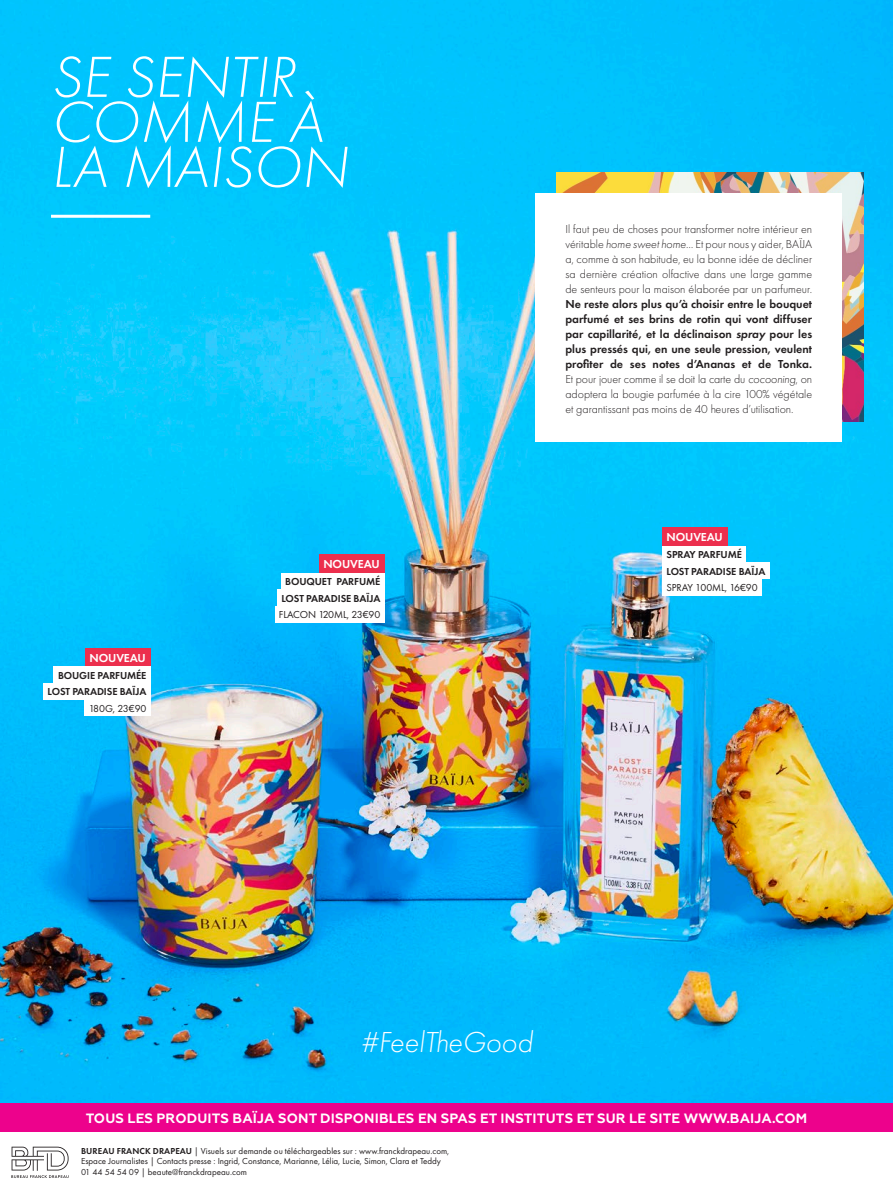
<style>
.page{position:relative;width:893px;height:1191px;background:#fff}
.page>*{position:absolute;margin:0;border:0;box-sizing:border-box;transform-origin:0 0}
.t1{font:italic 300 60px/45px "Futura PT";color:#fff}
.t2{font:italic 300 30px "Futura PT";color:#fff}
.t3{font:700 13.5px "Geometria";letter-spacing:.01em;color:#fff}
.t4{font:300 12px/15px "Futura PT";color:#231f20;text-align:justify}
.t5{font:600 12px "Futura PT";letter-spacing:-.01em;color:#fff}
.t6{font:600 10.5px "Futura PT";letter-spacing:-.01em;color:#231f20}
.t7{font:10.5px "Futura PT";letter-spacing:-.01em;color:#231f20}
.t8{font:9px/10.5px "Futura PT";color:#231f20}
.s1{font-style:italic}
.s2{font-weight:600}
.s3{font-weight:600;font-style:italic}
</style>
<div class="page">
<img style="left:0;top:0;width:893px;height:1103px">
<img style="left:557px;top:172px;width:306px;height:249px">
<div style="left:536px;top:194px;width:306px;height:248px;background:#fff"></div>
<div style="left:0;top:1103px;width:893px;height:28px;background:#ed028c"></div>
<hr style="left:51px;top:215px;width:99px;height:3px;background:#fff">
<svg style="left:11px;top:1146px;width:58px;height:32px"></svg>
<div style="left:85px;top:648px;width:66px;height:18px;background:#ec2f4d"></div>
<div style="left:54px;top:666px;width:97px;height:17px;background:#fff"></div>
<div style="left:43px;top:683px;width:108px;height:16px;background:#fff"></div>
<div style="left:84px;top:699px;width:67px;height:17px;background:#fff"></div>
<div style="left:662px;top:527px;width:66px;height:19px;background:#ec2f4d"></div>
<div style="left:662px;top:546px;width:84px;height:16px;background:#fff"></div>
<div style="left:662px;top:562px;width:108px;height:17px;background:#fff"></div>
<div style="left:662px;top:579px;width:100px;height:16px;background:#fff"></div>
<div style="left:319px;top:554px;width:66px;height:19px;background:#ec2f4d"></div>
<div style="left:281px;top:573px;width:104px;height:16px;background:#fff"></div>
<div style="left:277px;top:589px;width:108px;height:17px;background:#fff"></div>
<div style="left:275px;top:606px;width:110px;height:16px;background:#fff"></div>
<p class="t1" style="left:51px;top:55px;width:299px">SE SENTIR<br>COMME À<br>LA MAISON</p>
<p class="t5" style="left:90px;top:650px;width:58px">NOUVEAU</p>
<p class="t6" style="left:58px;top:669px;width:90px">BOUGIE PARFUMÉE</p>
<p class="t6" style="left:48px;top:685px;width:100px">LOST PARADISE BAÏJA</p>
<p class="t7" style="left:89px;top:702px;width:59px">180G, 23€90</p>
<p class="t5" style="left:323px;top:556px;width:58px">NOUVEAU</p>
<p class="t6" style="left:285px;top:575px;width:97px">BOUQUET PARFUMÉ</p>
<p class="t6" style="left:281px;top:592px;width:100px">LOST PARADISE BAÏJA</p>
<p class="t7" style="left:279px;top:608px;width:103px">FLACON 120ML, 23€90</p>
<p class="t4" style="left:565px;top:221px;width:248px">Il faut peu de choses pour transformer notre intérieur en véritable <span class="s1">home sweet home</span>… Et pour nous y aider, BAÏJA a, comme à son habitude, eu la bonne idée de décliner sa dernière création olfactive dans une large gamme de senteurs pour la maison élaborée par un parfumeur.<br><span class="s2">Ne reste alors plus qu’à choisir entre le bouquet parfumé et ses brins de rotin qui vont diffuser par capillarité, et la déclinaison</span> <span class="s3">spray</span> <span class="s2">pour les plus pressés qui, en une seule pression, veulent profiter de ses notes d’Ananas et de Tonka.<br></span>Et pour jouer comme il se doit la carte du <span class="s1">cocooning</span>, on adoptera la bougie parfumée à la cire 100% végétale et garantissant pas moins de 40 heures d’utilisation.</p>
<p class="t5" style="left:666px;top:529px;width:58px">NOUVEAU</p>
<p class="t6" style="left:666px;top:548px;width:77px">SPRAY PARFUMÉ</p>
<p class="t6" style="left:666px;top:564px;width:100px">LOST PARADISE BAÏJA</p>
<p class="t7" style="left:666px;top:581px;width:93px">SPRAY 100ML, 16€90</p>
<p class="t2" style="left:360px;top:1025px;width:174px">#FeelTheGood</p>
<p class="t3" style="left:86px;top:1109px;width:723px">TOUS LES PRODUITS BAÏJA SONT DISPONIBLES EN SPAS ET INSTITUTS ET SUR LE SITE WWW.BAIJA.COM</p>
<p class="t8" style="left:81px;top:1145px;width:370px"><span class="s2">BUREAU FRANCK DRAPEAU</span> | Visuels sur demande ou téléchargeables sur : www.franckdrapeau.com,<br>Espace Journalistes | Contacts presse : Ingrid, Constance, Marianne, Lélia, Lucie, Simon, Clara et Teddy</p>
<p class="t8" style="left:81px;top:1166px;width:167px">01 44 54 54 09 | beaute@franckdrapeau.com</p>
</div>
